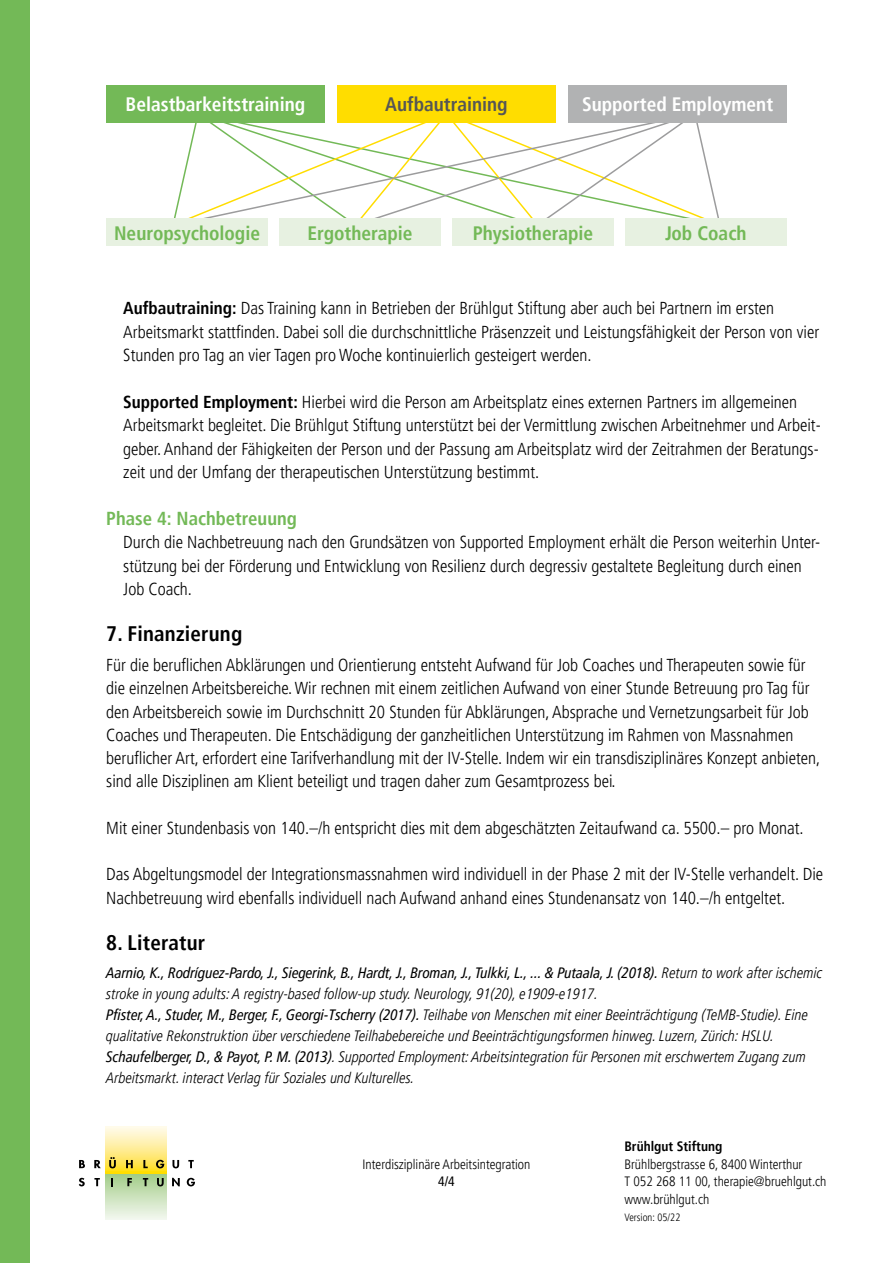
<style>
.page{position:relative;width:893px;height:1263px;background:#fff}
.page>*{position:absolute;margin:0;border:0;box-sizing:border-box;transform-origin:0 0}
.t1{font:700 condensed 21px "Frutiger LT Pro";letter-spacing:.01em;color:#000}
.titel{font:700 condensed 19.35px "Frutiger LT Pro";color:#73b957}
.titel-2{font:700 condensed 19.35px "Frutiger LT Pro";color:#fff}
.titel-3{font:700 condensed 19.35px "Frutiger LT Pro";color:#565655}
.Titel_Phase{font:700 condensed 18.75px "Frutiger LT Pro";color:#73b957}
.fliesstext{font:300 condensed 17.25px/23.2px "Frutiger LT Pro";color:#000}
.fliesstext_kleiner{font:italic 300 condensed 15px/21px "Frutiger LT Pro";color:#000}
.t2{font:300 condensed 13.5px/17.5px "Frutiger LT Pro";color:#000}
.t3{font:700 condensed 13.5px "Frutiger LT Pro";color:#000}
.t4{font:condensed 13.5px "Frutiger LT Pro";color:#000}
.t5{font:300 condensed 10.5px "Frutiger LT Pro";color:#000}
.s1{font-weight:700}
.s2{font-weight:400}
</style>
<div class="page">
<div style="left:0;top:0;width:30px;height:1263px;background:#73b957"></div>
<div style="left:106px;top:1173px;width:61px;height:46px;background:linear-gradient(to bottom,#a0cb85,#f1f6ec)"></div>
<svg style="left:106px;top:1127px;width:61px;height:46px;background:#feec90"></svg>
<svg style="left:79px;top:1160px;width:6px;height:8px"></svg>
<svg style="left:94px;top:1160px;width:7px;height:8px"></svg>
<svg style="left:109px;top:1157px;width:7px;height:11px"></svg>
<svg style="left:126px;top:1160px;width:7px;height:8px"></svg>
<svg style="left:143px;top:1160px;width:5px;height:8px"></svg>
<svg style="left:156px;top:1160px;width:8px;height:8px"></svg>
<svg style="left:172px;top:1160px;width:7px;height:8px"></svg>
<svg style="left:188px;top:1160px;width:6px;height:8px"></svg>
<svg style="left:79px;top:1178px;width:6px;height:8px"></svg>
<svg style="left:94px;top:1178px;width:6px;height:8px"></svg>
<svg style="left:111px;top:1178px;width:2px;height:8px"></svg>
<svg style="left:127px;top:1178px;width:5px;height:8px"></svg>
<svg style="left:143px;top:1178px;width:5px;height:8px"></svg>
<svg style="left:157px;top:1178px;width:7px;height:8px"></svg>
<svg style="left:172px;top:1178px;width:8px;height:8px"></svg>
<svg style="left:187px;top:1178px;width:8px;height:8px"></svg>
<svg style="left:174px;top:120px;width:545px;height:98px"></svg>
<div style="left:106px;top:85px;width:218px;height:38px;background:#73b957"></div>
<div style="left:337px;top:85px;width:219px;height:38px;background:#fd0"></div>
<div style="left:279px;top:218px;width:162px;height:28px;background:#e7f1e1"></div>
<div style="left:106px;top:218px;width:162px;height:28px;background:#e7f1e1"></div>
<div style="left:452px;top:218px;width:162px;height:28px;background:#e7f1e1"></div>
<div style="left:625px;top:218px;width:162px;height:28px;background:#e7f1e1"></div>
<div style="left:568px;top:85px;width:219px;height:38px;background:#b1b2b3"></div>
<p class="titel-2" style="left:126px;top:93px;width:181px">Belastbarkeitstraining</p>
<p class="titel-3" style="left:385px;top:93px;width:124px">Aufbautraining</p>
<p class="titel-2" style="left:582px;top:93px;width:193px">Supported Employment</p>
<p class="titel" style="left:114px;top:221px;width:148px">Neuropsychologie</p>
<p class="titel" style="left:307px;top:221px;width:107px">Ergotherapie</p>
<p class="titel" style="left:473px;top:221px;width:122px">Physiotherapie</p>
<p class="titel" style="left:665px;top:221px;width:83px">Job Coach</p>
<p class="fliesstext" style="left:123px;top:297px;width:697px"><span class="s1">Aufbautraining:</span> Das Training kann in Betrieben der Brühlgut Stiftung aber auch bei Partnern im ersten<br>Arbeitsmarkt stattfinden. Dabei soll die durchschnittliche Präsenzzeit und Leistungsfähigkeit der Person von vier<br>Stunden pro Tag an vier Tagen pro Woche kontinuierlich gesteigert werden.</p>
<p class="fliesstext" style="left:123px;top:391px;width:699px"><span class="s1">Supported Employment:</span> Hierbei wird die Person am Arbeitsplatz eines externen Partners im allgemeinen Arbeitsmarkt begleitet. Die Brühlgut Stiftung unterstützt bei der Vermittlung zwischen Arbeitnehmer und Arbeit&shy;geber. Anhand der Fähigkeiten der Person und der Passung am Arbeitsplatz wird der Zeitrahmen der Beratungs&shy;zeit und der Umfang der therapeutischen Unterstützung bestimmt.</p>
<p class="Titel_Phase" style="left:106px;top:508px;width:192px">Phase 4: Nachbetreuung</p>
<p class="fliesstext" style="left:123px;top:531px;width:698px">Durch die Nachbetreuung nach den Grundsätzen von Supported Employment erhält die Person weiterhin Unter&shy;stützung bei der Förderung und Entwicklung von Resilienz durch degressiv gestaltete Begleitung durch einen<br>Job Coach.</p>
<p class="t1" style="left:106px;top:622px;width:138px">7. Finanzierung</p>
<p class="fliesstext" style="left:106px;top:654px;width:715px">Für die beruflichen Abklärungen und Orientierung entsteht Aufwand für Job Coaches und Therapeuten sowie für die einzelnen Arbeitsbereiche. Wir rechnen mit einem zeitlichen Aufwand von einer Stunde Betreuung pro Tag für den Arbeitsbereich sowie im Durchschnitt 20 Stunden für Abklärungen, Absprache und Vernetzungsarbeit für Job Coaches und Therapeuten. Die Entschädigung der ganzheitlichen Unterstützung im Rahmen von Massnahmen beruflicher Art, erfordert eine Tarifverhandlung mit der IV-Stelle. Indem wir ein transdisziplinäres Konzept anbieten, sind alle Disziplinen am Klient beteiligt und tragen daher zum Gesamtprozess bei.</p>
<p class="fliesstext" style="left:106px;top:816px;width:699px">Mit einer Stundenbasis von 140.–/h entspricht dies mit dem abgeschätzten Zeitaufwand ca. 5500.– pro Monat.</p>
<p class="fliesstext" style="left:106px;top:863px;width:718px">Das Abgeltungsmodel der Integrationsmassnahmen wird individuell in der Phase 2 mit der IV-Stelle verhandelt. Die<br>Nachbetreuung wird ebenfalls individuell nach Aufwand anhand eines Stundenansatz von 140.–/h entgeltet.</p>
<p class="t1" style="left:106px;top:930px;width:100px">8. Literatur</p>
<p class="fliesstext_kleiner" style="left:106px;top:962px;width:717px"><span class="s2">Aarnio, K., Rodríguez-Pardo, J., Siegerink, B., Hardt, J., Broman, J., Tulkki, L., ... &amp; Putaala, J. (2018).</span> Return to work after ischemic stroke in young adults: A registry-based follow-up study. Neurology, 91(20), e1909-e1917.</p>
<p class="fliesstext_kleiner" style="left:106px;top:1004px;width:703px"><span class="s2">Pfister, A., Studer, M., Berger, F., Georgi-Tscherry (2017).</span> Teilhabe von Menschen mit einer Beeinträchtigung (TeMB-Studie). Eine qualitative Rekonstruktion über verschiedene Teilhabebereiche und Beeinträchtigungsformen hinweg. Luzern, Zürich: HSLU.</p>
<p class="fliesstext_kleiner" style="left:106px;top:1046px;width:701px"><span class="s2">Schaufelberger, D., &amp; Payot, P. M. (2013)</span>. Supported Employment: Arbeitsintegration für Personen mit erschwertem Zugang zum<br>Arbeitsmarkt. interact Verlag für Soziales und Kulturelles.</p>
<p class="t2" style="left:363px;top:1155px;width:169px">Interdisziplinäre Arbeitsintegration</p>
<p class="t4" style="left:438px;top:1174px;width:18px">4/4</p>
<p class="t3" style="left:624px;top:1138px;width:99px">Brühlgut Stiftung</p>
<p class="t2" style="left:624px;top:1155px;width:204px">Brühlbergstrasse 6, 8400 Winterthur<br>T 052 268 11 00, therapie@bruehlgut.ch www.brühlgut.ch</p>
<p class="t5" style="left:624px;top:1211px;width:57px">Version: 05/22</p>
</div>
